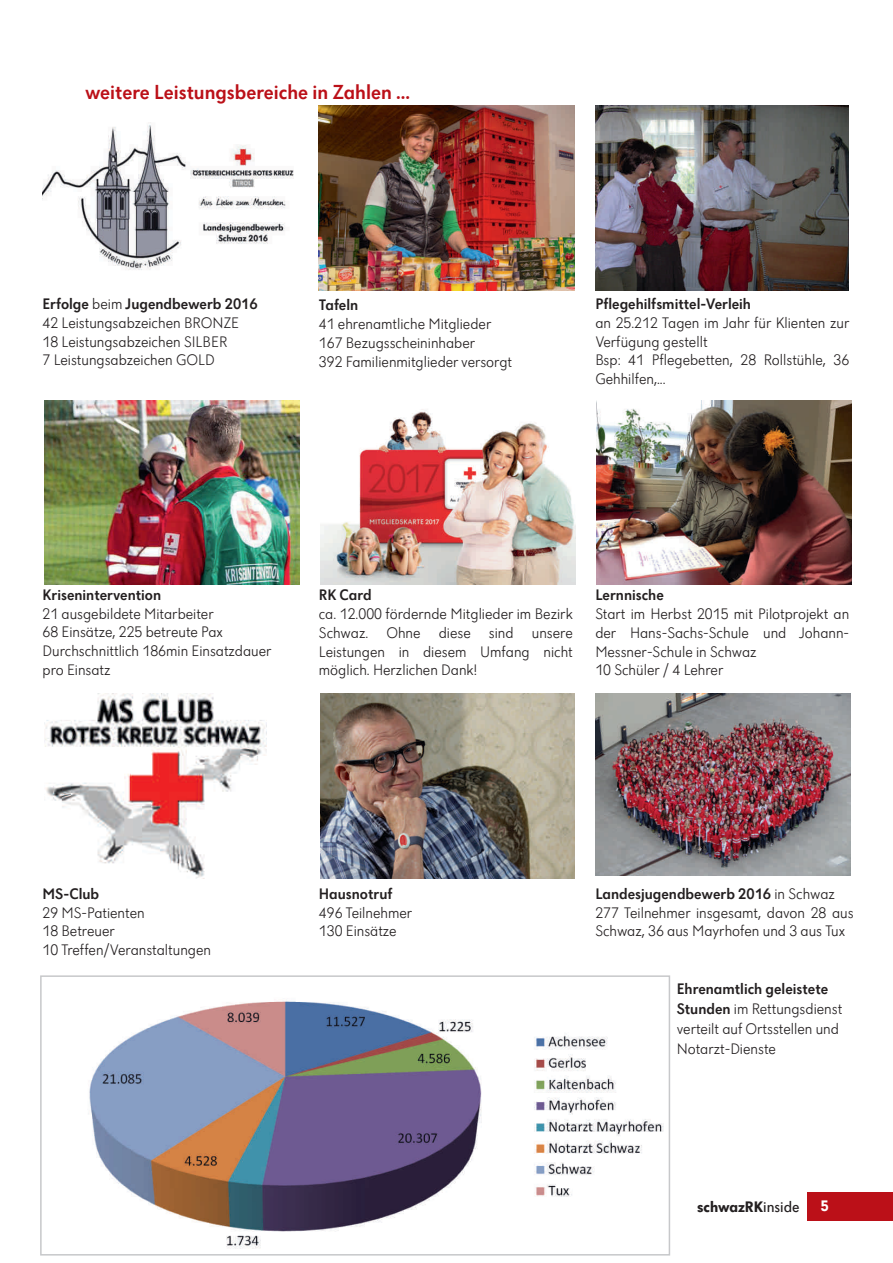
<style>
.page{position:relative;width:893px;height:1263px;background:#fff}
.page>*{position:absolute;margin:0;border:0;box-sizing:border-box;transform-origin:0 0}
.t1{font:500 21px "Dunant";color:#bb1018}
.t2{font:300 15.75px/18.8px "Dunant";color:#231f20}
.t3{font:500 15.75px "Dunant";color:#231f20}
.t4{font:700 15.75px "Dunant";color:#231f20}
.t5{font:700 15.75px "Dunant";color:#fff}
.s1{font-weight:500}
.s2{font-weight:400}
</style>
<div class="page">
<div style="left:807px;top:1192px;width:86px;height:28px;background:#bb1018"></div>
<img style="left:595px;top:106px;width:254px;height:184px">
<img style="left:319px;top:106px;width:255px;height:184px">
<img style="left:43px;top:122px;width:251px;height:148px">
<img style="left:597px;top:400px;width:255px;height:185px">
<img style="left:320px;top:409px;width:256px;height:176px">
<img style="left:44px;top:400px;width:255px;height:185px">
<img style="left:595px;top:694px;width:255px;height:181px">
<img style="left:320px;top:694px;width:254px;height:184px">
<img style="left:44px;top:694px;width:222px;height:184px">
<img style="left:88px;top:1001px;width:576px;height:248px">
<div style="left:40px;top:975px;width:630px;height:280px;border:2px solid #c7c8ca"></div>
<h1 class="t1" style="left:85px;top:83px;width:327px">weitere Leistungsbereiche in Zahlen ...</h1>
<p class="t2" style="left:43px;top:296px;width:217px"><span class="s1">Erfolge</span> beim <span class="s1">Jugendbewerb 2016<br></span>42 Leistungsabzeichen BRONZE<br>18 Leistungsabzeichen SILBER<br>7 Leistungsabzeichen GOLD</p>
<p class="t3" style="left:319px;top:299px;width:41px">Tafeln</p>
<p class="t2" style="left:319px;top:316px;width:195px">41 ehrenamtliche Mitglieder<br>167 Bezugsscheininhaber<br>392 Familienmitglieder versorgt</p>
<p class="t3" style="left:595px;top:297px;width:157px">Pflegehilfsmittel-Verleih</p>
<p class="t2" style="left:595px;top:315px;width:256px">an 25.212 Tagen im Jahr für Klienten zur<br>Verfügung gestellt<br>Bsp: 41 Pflegebetten, 28 Rollstühle, 36<br>Gehhilfen,...</p>
<p class="t3" style="left:43px;top:588px;width:120px">Krisenintervention</p>
<p class="t2" style="left:43px;top:605px;width:231px">21 ausgebildete Mitarbeiter<br>68 Einsätze, 225 betreute Pax<br>Durchschnittlich 186min Einsatzdauer pro Einsatz</p>
<p class="t3" style="left:319px;top:589px;width:54px">RK Card</p>
<p class="t2" style="left:319px;top:606px;width:255px;text-align:justify">ca. 12.000 fördernde Mitglieder im Bezirk Schwaz. Ohne diese sind unsere Leistungen in diesem Umfang nicht möglich. Herzlichen Dank!</p>
<p class="t3" style="left:595px;top:589px;width:70px">Lernnische</p>
<p class="t2" style="left:595px;top:606px;width:255px">Start im Herbst 2015 mit Pilotprojekt an der Hans-Sachs-Schule und Johann-<br>Messner-Schule in Schwaz<br>10 Schüler / 4 Lehrer</p>
<p class="t3" style="left:43px;top:887px;width:58px">MS-Club</p>
<p class="t2" style="left:43px;top:904px;width:170px">29 MS-Patienten<br>18 Betreuer<br>10 Treffen/Veranstaltungen</p>
<p class="t3" style="left:319px;top:887px;width:75px">Hausnotruf</p>
<p class="t2" style="left:319px;top:904px;width:95px">496 Teilnehmer<br>130 Einsätze</p>
<p class="t2" style="left:595px;top:885px;width:260px"><span class="s1">Landesjugendbewerb 2016</span> in Schwaz<br>277 Teilnehmer insgesamt, davon 28 aus<br>Schwaz, 36 aus Mayrhofen und 3 aus Tux</p>
<p class="t2" style="left:677px;top:979px;width:167px;line-height:20.2px"><span class="s1">Ehrenamtlich geleistete<br>Stunden</span> im Rettungsdienst verteilt auf Ortsstellen und<br>Notarzt-Dienste</p>
<p class="t4" style="left:697px;top:1200px;width:104px">schwazRK<span class="s2">inside</span></p>
<p class="t5" style="left:820px;top:1200px;width:10px">5</p>
</div>
